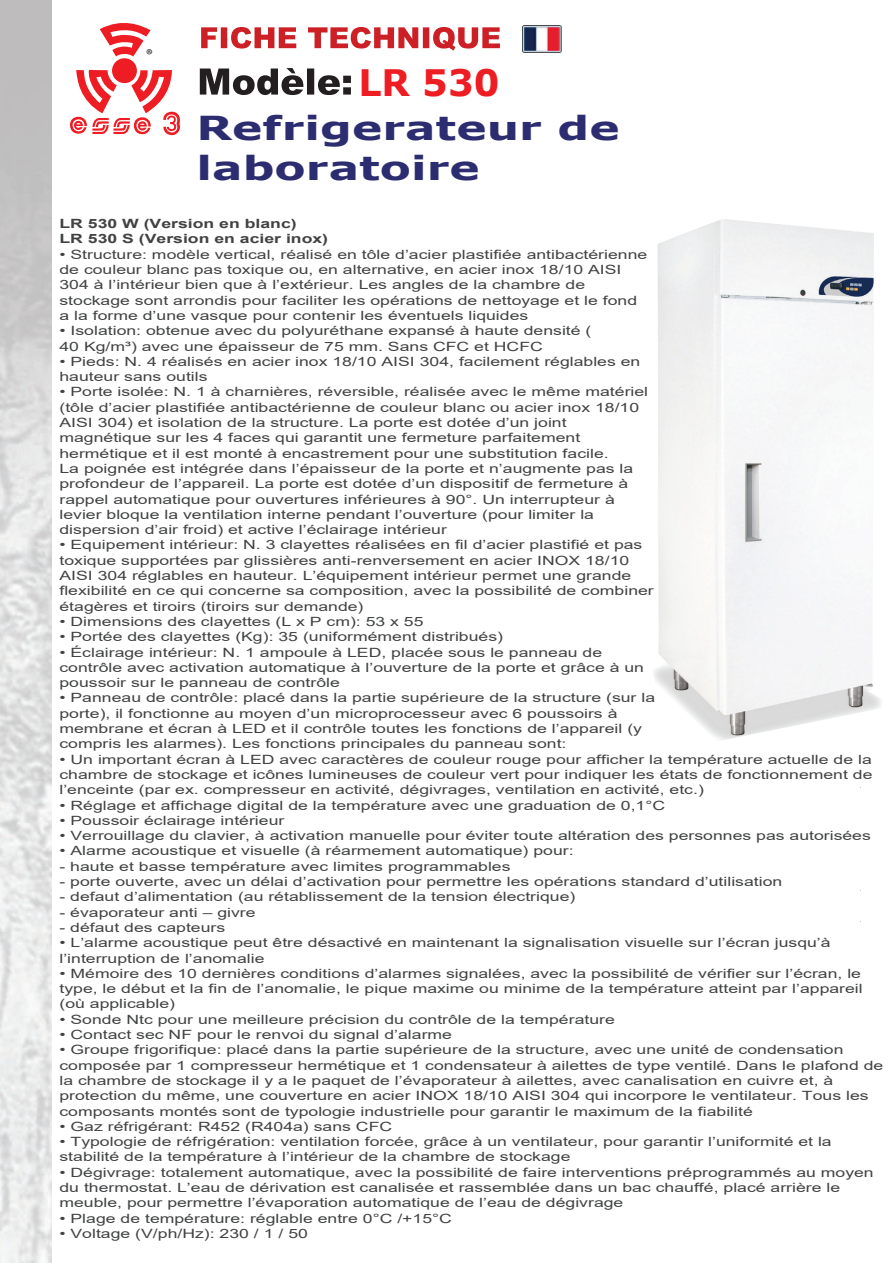
<style>
.page{position:relative;width:893px;height:1263px;background:#fff}
.page>*{position:absolute;margin:0;border:0;box-sizing:border-box;transform-origin:0 0}
.t1{font:700 36.45px "Verdana";color:#ee1d23}
.t2{font:700 33px/39.6px "Verdana";color:#2c2c70;scale:1.38 1}
.t3{font:15.9px "Myriad Pro";color:#231f20}
.t4{font:12.75px/15.3px "Arial";color:#414243;scale:1.38 1}
.t5{font:700 12.75px/15.3px "Arial";color:#414243;scale:1.38 1}
</style>
<div class="page">
<div style="left:112px;top:58px;width:25px;height:25px;background:#ee1d23;border-radius:50%"></div>
<svg style="left:70px;top:70px;width:110px;height:65px"></svg>
<svg style="left:100px;top:23px;width:51px;height:34px"></svg>
<img style="left:523px;top:25px;width:38px;height:27px">
<svg style="left:200px;top:68px;width:151px;height:27px"></svg>
<svg style="left:201px;top:27px;width:299px;height:24px"></svg>
<img style="left:654px;top:219px;width:227px;height:521px">
<p class="t3" style="left:146px;top:45px;width:8px">®</p>
<h1 class="t1" style="left:359px;top:57px;width:142px">LR 530</h1>
<h2 class="t2" style="left:197px;top:108px;width:308px">Refrigerateur de laboratoire</h2>
<p class="t5" style="left:59px;top:216px;width:196px">LR 530 W (Version en blanc)<br>LR 530 S (Version en acier inox)</p>
<p class="t4" style="left:59px;top:247px;width:427px">• Structure: modèle vertical, réalisé en tôle d’acier plastifiée antibactérienne de couleur blanc pas toxique ou, en alternative, en acier inox 18/10 AISI 304 à l’intérieur bien que à l’extérieur. Les angles de la chambre de stockage sont arrondis pour faciliter les opérations de nettoyage et le fond a la forme d’une vasque pour contenir les éventuels liquides</p>
<p class="t4" style="left:59px;top:323px;width:387px">• Isolation: obtenue avec du polyuréthane expansé à haute densité (<br>40 Kg/m³) avec une épaisseur de 75 mm. Sans CFC et HCFC</p>
<p class="t4" style="left:59px;top:354px;width:422px">• Pieds: N. 4 réalisés en acier inox 18/10 AISI 304, facilement réglables en hauteur sans outils</p>
<p class="t4" style="left:59px;top:384px;width:428px">• Porte isolée: N. 1 à charnières, réversible, réalisée avec le même matériel (tôle d’acier plastifiée antibactérienne de couleur blanc ou acier inox 18/10<br>AISI 304) et isolation de la structure. La porte est dotée d’un joint magnétique sur les 4 faces qui garantit une fermeture parfaitement hermétique et il est monté à encastrement pour une substitution facile.<br>La poignée est intégrée dans l’épaisseur de la porte et n’augmente pas la profondeur de l’appareil. La porte est dotée d’un dispositif de fermeture à rappel automatique pour ouvertures inférieures à 90°. Un interrupteur à levier bloque la ventilation interne pendant l’ouverture (pour limiter la dispersion d’air froid) et active l’éclairage intérieur</p>
<p class="t4" style="left:59px;top:537px;width:432px">• Equipement intérieur: N. 3 clayettes réalisées en fil d’acier plastifié et pas toxique supportées par glissières anti-renversement en acier INOX 18/10<br>AISI 304 réglables en hauteur. L’équipement intérieur permet une grande flexibilité en ce qui concerne sa composition, avec la possibilité de combiner étagères et tiroirs (tiroirs sur demande)</p>
<p class="t4" style="left:59px;top:614px;width:265px">• Dimensions des clayettes (L x P cm): 53 x 55</p>
<p class="t4" style="left:59px;top:629px;width:323px">• Portée des clayettes (Kg): 35 (uniformément distribués)</p>
<p class="t4" style="left:59px;top:644px;width:425px">• Éclairage intérieur: N. 1 ampoule à LED, placée sous le panneau de contrôle avec activation automatique à l’ouverture de la porte et grâce à un poussoir sur le panneau de contrôle</p>
<p class="t4" style="left:59px;top:690px;width:433px">• Panneau de contrôle: placé dans la partie supérieure de la structure (sur la porte), il fonctionne au moyen d’un microprocesseur avec 6 poussoirs à membrane et écran à LED et il contrôle toutes les fonctions de l’appareil (y compris les alarmes). Les fonctions principales du panneau sont:</p>
<p class="t4" style="left:59px;top:751px;width:591px;text-align:justify">• Un important écran à LED avec caractères de couleur rouge pour afficher la température actuelle de la chambre de stockage et icônes lumineuses de couleur vert pour indiquer les états de fonctionnement de l’enceinte (par ex. compresseur en activité, dégivrages, ventilation en activité, etc.)</p>
<p class="t4" style="left:59px;top:797px;width:440px">• Réglage et affichage digital de la température avec une graduation de 0,1°C</p>
<p class="t4" style="left:59px;top:813px;width:164px">• Poussoir éclairage intérieur</p>
<p class="t4" style="left:59px;top:828px;width:589px">• Verrouillage du clavier, à activation manuelle pour éviter toute altération des personnes pas autorisées</p>
<p class="t4" style="left:59px;top:843px;width:374px">• Alarme acoustique et visuelle (à réarmement automatique) pour:</p>
<p class="t4" style="left:59px;top:859px;width:328px">- haute et basse température avec limites programmables</p>
<p class="t4" style="left:59px;top:874px;width:525px">- porte ouverte, avec un délai d’activation pour permettre les opérations standard d’utilisation</p>
<p class="t4" style="left:59px;top:889px;width:375px">- defaut d’alimentation (au rétablissement de la tension électrique)</p>
<p class="t4" style="left:59px;top:904px;width:144px">- évaporateur anti – givre</p>
<p class="t4" style="left:59px;top:920px;width:122px">- défaut des capteurs</p>
<p class="t4" style="left:59px;top:935px;width:560px">• L’alarme acoustique peut être désactivé en maintenant la signalisation visuelle sur l’écran jusqu’à l’interruption de l’anomalie</p>
<p class="t4" style="left:59px;top:966px;width:584px">• Mémoire des 10 dernières conditions d’alarmes signalées, avec la possibilité de vérifier sur l’écran, le type, le début et la fin de l’anomalie, le pique maxime ou minime de la température atteint par l’appareil (où applicable)</p>
<p class="t4" style="left:59px;top:1012px;width:404px">• Sonde Ntc pour une meilleure précision du contrôle de la température</p>
<p class="t4" style="left:59px;top:1027px;width:286px">• Contact sec NF pour le renvoi du signal d’alarme</p>
<p class="t4" style="left:59px;top:1042px;width:598px">• Groupe frigorifique: placé dans la partie supérieure de la structure, avec une unité de condensation composée par 1 compresseur hermétique et 1 condensateur à ailettes de type ventilé. Dans le plafond de la chambre de stockage il y a le paquet de l’évaporateur à ailettes, avec canalisation en cuivre et, à protection du même, une couverture en acier INOX 18/10 AISI 304 qui incorpore le ventilateur. Tous les composants montés sont de typologie industrielle pour garantir le maximum de la fiabilité</p>
<p class="t4" style="left:59px;top:1119px;width:243px">• Gaz réfrigérant: R452 (R404a) sans CFC</p>
<p class="t4" style="left:59px;top:1134px;width:561px">• Typologie de réfrigération: ventilation forcée, grâce à un ventilateur, pour garantir l’uniformité et la stabilité de la température à l’intérieur de la chambre de stockage</p>
<p class="t4" style="left:59px;top:1165px;width:591px">• Dégivrage: totalement automatique, avec la possibilité de faire interventions préprogrammés au moyen du thermostat. L’eau de dérivation est canalisée et rassemblée dans un bac chauffé, placé arrière le meuble, pour permettre l’évaporation automatique de l’eau de dégivrage</p>
<p class="t4" style="left:59px;top:1210px;width:286px">• Plage de température: réglable entre 0°C /+15°C</p>
<p class="t4" style="left:59px;top:1226px;width:182px">• Voltage (V/ph/Hz): 230 / 1 / 50</p>
</div>
